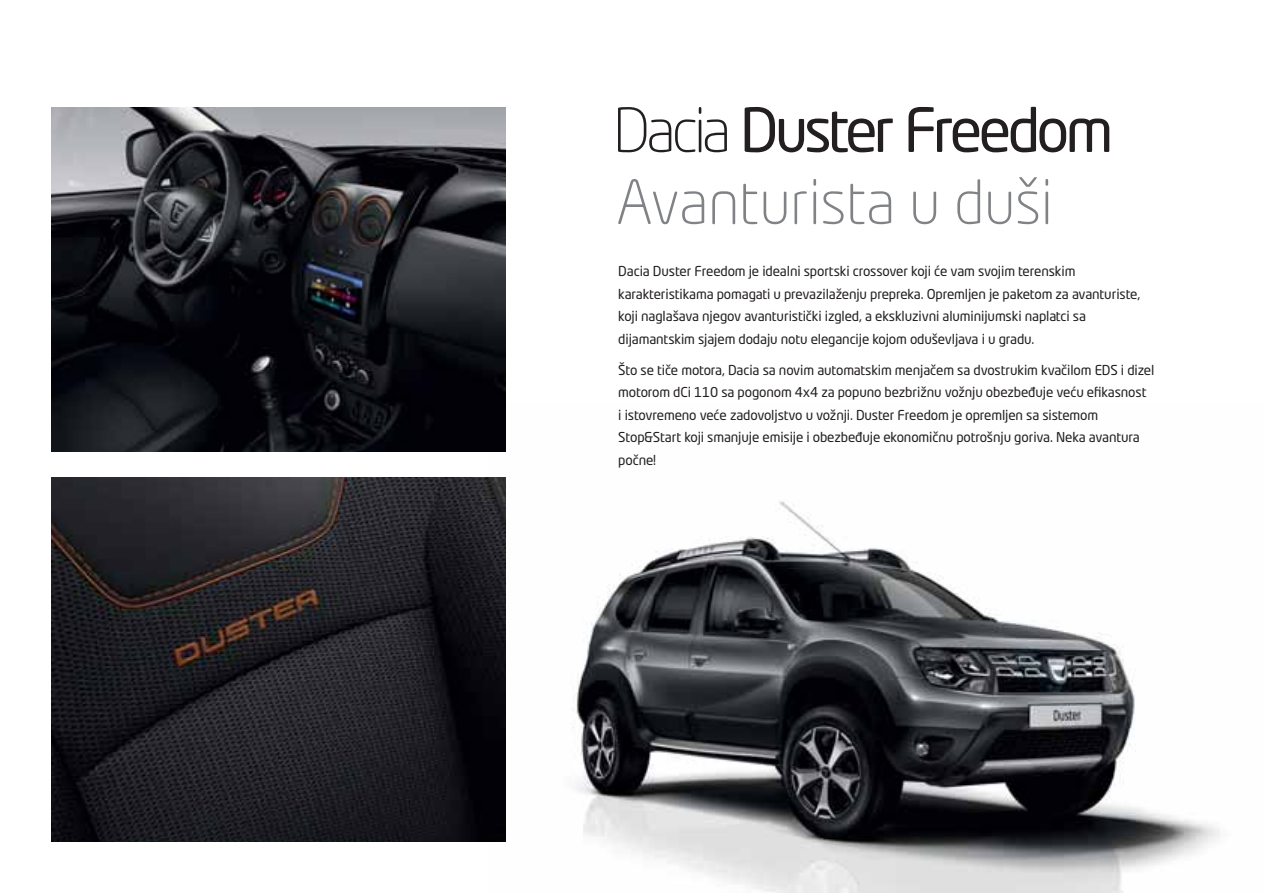
<style>
.page{position:relative;width:1263px;height:893px;background:#fff}
.page>*{position:absolute;margin:0;border:0;box-sizing:border-box;transform-origin:0 0}
.t1{font:60px "Neo Tech Dacia";letter-spacing:-.065em;color:#231f20}
.t2{font:300 60px "Neo Tech Dacia";letter-spacing:-.005em;color:#808285}
.t3{font:13.5px/22.5px "Neo Tech Dacia";letter-spacing:-.01em;color:#231f20}
.s1{font-weight:300}
</style>
<div class="page">
<img style="left:505px;top:404px;width:715px;height:489px">
<img style="left:51px;top:477px;width:454px;height:365px">
<img style="left:51px;top:107px;width:454px;height:345px">
<h1 class="t1" style="left:613px;top:102px;width:502px"><span class="s1">Dacia</span> Duster Freedom</h1>
<h1 class="t2" style="left:616px;top:174px;width:439px">Avanturista u duši</h1>
<p class="t3" style="left:618px;top:261px;width:523px">Dacia Duster Freedom je idealni sportski crossover koji će vam svojim terenskim karakteristikama pomagati u prevazilaženju prepreka. Opremljen je paketom za avanturiste, koji naglašava njegov avanturistički izgled, a ekskluzivni aluminijumski naplatci sa dijamantskim sjajem dodaju notu elegancije kojom oduševljava i u gradu.</p>
<p class="t3" style="left:618px;top:360px;width:537px">Što se tiče motora, Dacia sa novim automatskim menjačem sa dvostrukim kvačilom EDS i dizel motorom dCi 110 sa pogonom 4x4 za popuno bezbrižnu vožnju obezbeđuje veću efikasnost<br>i istovremeno veće zadovoljstvo u vožnji. Duster Freedom je opremljen sa sistemom Stop&amp;Start koji smanjuje emisije i obezbeđuje ekonomičnu potrošnju goriva. Neka avantura počne!</p>
</div>
